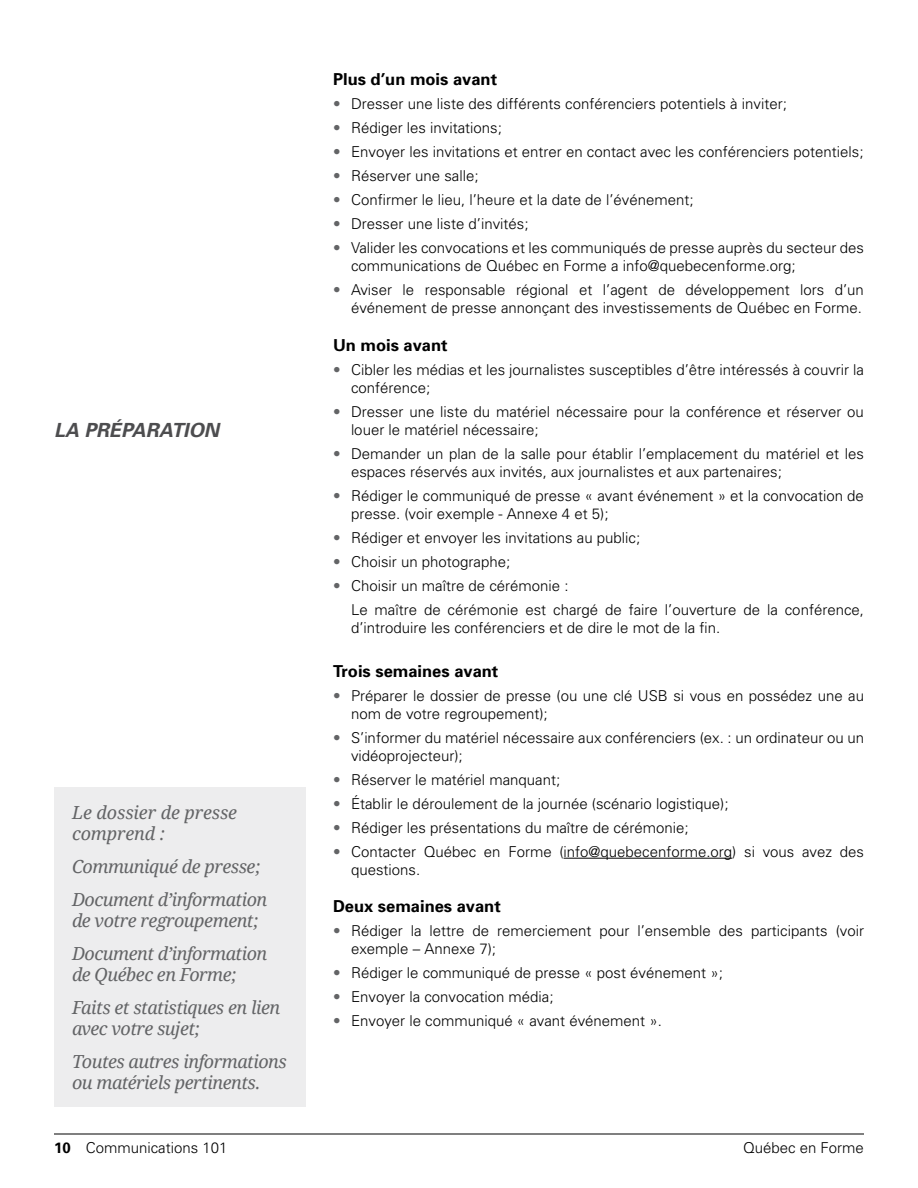
<style>
.page{position:relative;width:918px;height:1188px;background:#fff}
.page>*{position:absolute;margin:0;border:0;box-sizing:border-box;transform-origin:0 0}
.t1{font:italic 700 19.5px "Univers";color:#4d4d4f}
.t2{font:italic 18px/33px "Droid Serif";letter-spacing:-.025em;color:#636466}
.t3{font:italic 18px/21px "Droid Serif";letter-spacing:-.005em;color:#636466}
.t4{font:700 16.5px "Univers";color:#000}
.t5{font:300 15px/18px "Univers";color:#000}
.s1{color:#636466}
.s2{font-weight:700}
</style>
<div class="page">
<hr style="left:54px;top:1134px;width:810px;height:1px;background:#000">
<hr style="left:564px;top:858px;width:168px;height:1px;background:#000">
<div style="left:54px;top:788px;width:252px;height:319px;background:#ededee"></div>
<h1 class="t1" style="left:54px;top:419px;width:167px">LA PRÉPARATION</h1>
<p class="t3" style="left:72px;top:803px;width:167px">Le dossier de presse comprend :</p>
<p class="t2" style="left:72px;top:851px;width:197px">Communiqué de presse;<br>Document d’information</p>
<p class="t2" style="left:72px;top:905px;width:197px">de votre regroupement;<br>Document d’information</p>
<p class="t2" style="left:72px;top:959px;width:210px">de Québec en Forme;<br>Faits et statistiques en lien</p>
<p class="t2" style="left:72px;top:1013px;width:216px">avec votre sujet;<br>Toutes autres informations</p>
<p class="t2" style="left:72px;top:1067px;width:190px">ou matériels pertinents.</p>
<p class="t4" style="left:333px;top:69px;width:166px">Plus d’un mois avant</p>
<p class="t5" style="left:333px;top:95px;width:455px"><span class="s1">•</span> Dresser une liste des différents conférenciers potentiels à inviter;</p>
<p class="t5" style="left:333px;top:119px;width:170px"><span class="s1">•</span> Rédiger les invitations;</p>
<p class="t5" style="left:333px;top:143px;width:532px"><span class="s1">•</span> Envoyer les invitations et entrer en contact avec les conférenciers potentiels;</p>
<p class="t5" style="left:333px;top:167px;width:147px"><span class="s1">•</span> Réserver une salle;</p>
<p class="t5" style="left:333px;top:191px;width:362px"><span class="s1">•</span> Confirmer le lieu, l’heure et la date de l’événement;</p>
<p class="t5" style="left:333px;top:215px;width:197px"><span class="s1">•</span> Dresser une liste d’invités;</p>
<p class="t5" style="left:351px;top:239px;width:514px;text-indent:-18px"><span class="s1">•</span> Valider les convocations et les communiqués de presse auprès du secteur des communications de Québec en Forme a info@quebecenforme.org;</p>
<p class="t5" style="left:333px;top:281px;width:532px;text-align:right"><span class="s1">•</span> Aviser le responsable régional et l’agent de développement lors d’un événement de presse annonçant des investissements de Québec en Forme.</p>
<p class="t4" style="left:333px;top:335px;width:116px">Un mois avant</p>
<p class="t5" style="left:351px;top:361px;width:514px;text-indent:-18px"><span class="s1">•</span> Cibler les médias et les journalistes susceptibles d’être intéressés à couvrir la conférence;</p>
<p class="t5" style="left:351px;top:403px;width:514px;text-indent:-18px"><span class="s1">•</span> Dresser une liste du matériel nécessaire pour la conférence et réserver ou louer le matériel nécessaire;</p>
<p class="t5" style="left:351px;top:445px;width:514px;text-indent:-18px"><span class="s1">•</span> Demander un plan de la salle pour établir l’emplacement du matériel et les espaces réservés aux invités, aux journalistes et aux partenaires;</p>
<p class="t5" style="left:351px;top:487px;width:514px;text-indent:-18px"><span class="s1">•</span> Rédiger le communiqué de presse « avant événement » et la convocation de presse. (voir exemple - Annexe 4 et 5);</p>
<p class="t5" style="left:333px;top:529px;width:309px"><span class="s1">•</span> Rédiger et envoyer les invitations au public;</p>
<p class="t5" style="left:333px;top:553px;width:179px"><span class="s1">•</span> Choisir un photographe;</p>
<p class="t5" style="left:351px;top:574px;width:515px;line-height:24px;text-indent:-18px"><span class="s1">•</span> Choisir un maître de cérémonie :<br>Le maître de cérémonie est chargé de faire l’ouverture de la conférence,</p>
<p class="t5" style="left:351px;top:619px;width:371px">d’introduire les conférenciers et de dire le mot de la fin.</p>
<p class="t4" style="left:333px;top:661px;width:167px">Trois semaines avant</p>
<p class="t5" style="left:351px;top:686px;width:515px;text-indent:-18px"><span class="s1">•</span> Préparer le dossier de presse (ou une clé USB si vous en possédez une au nom de votre regroupement);</p>
<p class="t5" style="left:351px;top:728px;width:515px;text-indent:-18px"><span class="s1">•</span> S’informer du matériel nécessaire aux conférenciers (ex. : un ordinateur ou un vidéoprojecteur);</p>
<p class="t5" style="left:333px;top:770px;width:229px"><span class="s1">•</span> Réserver le matériel manquant;</p>
<p class="t5" style="left:333px;top:794px;width:397px"><span class="s1">•</span> Établir le déroulement de la journée (scénario logistique);</p>
<p class="t5" style="left:333px;top:818px;width:357px"><span class="s1">•</span> Rédiger les présentations du maître de cérémonie;</p>
<p class="t5" style="left:351px;top:842px;width:515px;text-indent:-18px"><span class="s1">•</span> Contacter Québec en Forme (info@quebecenforme.org) si vous avez des questions.</p>
<p class="t4" style="left:333px;top:897px;width:169px">Deux semaines avant</p>
<p class="t5" style="left:351px;top:922px;width:515px;text-indent:-18px"><span class="s1">•</span> Rédiger la lettre de remerciement pour l’ensemble des participants (voir exemple – Annexe 7);</p>
<p class="t5" style="left:333px;top:964px;width:391px"><span class="s1">•</span> Rédiger le communiqué de presse « post événement »;</p>
<p class="t5" style="left:333px;top:988px;width:222px"><span class="s1">•</span> Envoyer la convocation média;</p>
<p class="t5" style="left:333px;top:1012px;width:330px"><span class="s1">•</span> Envoyer le communiqué « avant événement ».</p>
<p class="t5" style="left:54px;top:1139px;width:175px"><span class="s2">10</span> Communications 101</p>
<p class="t5" style="left:743px;top:1139px;width:122px">Québec en Forme</p>
</div>
